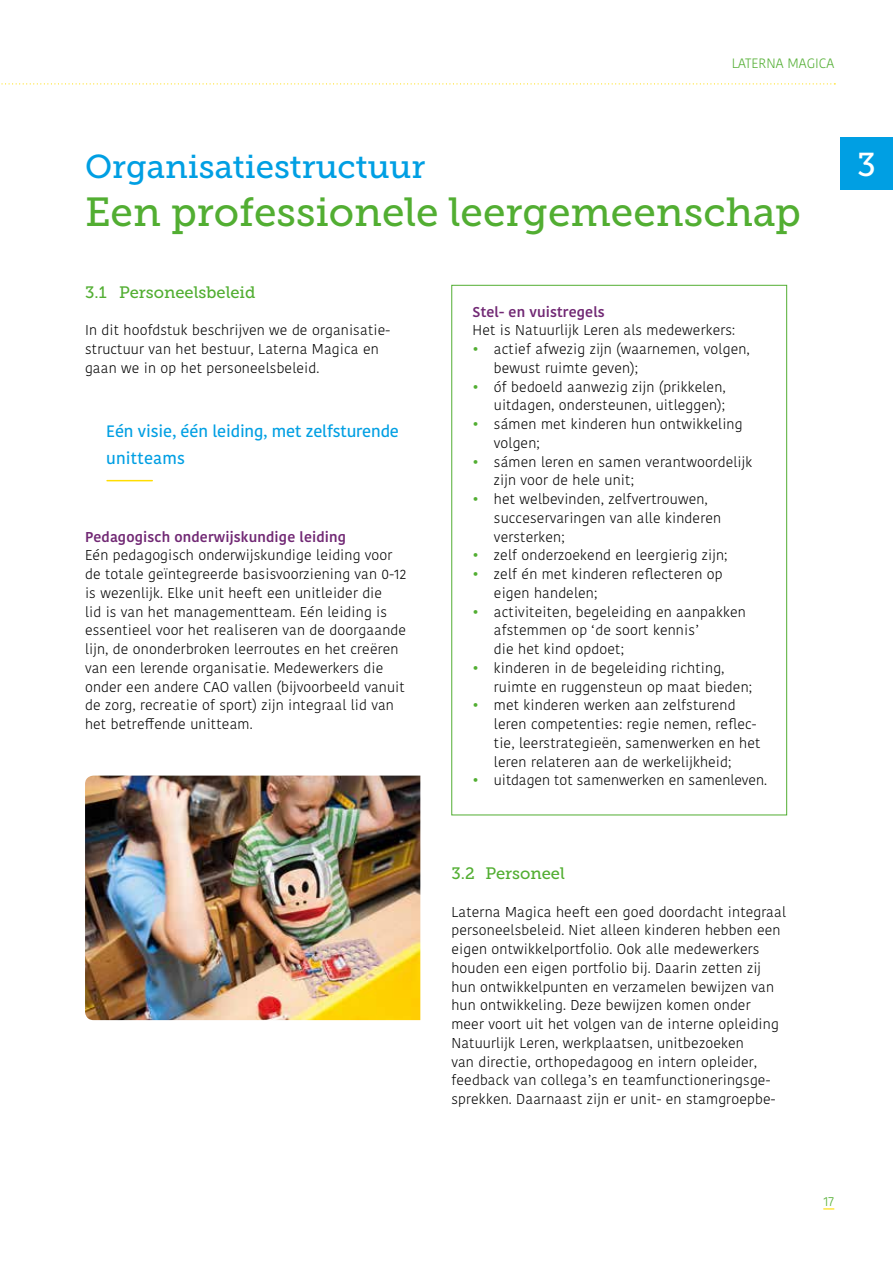
<style>
.page{position:relative;width:893px;height:1263px;background:#fff}
.page>*{position:absolute;margin:0;border:0;box-sizing:border-box;transform-origin:0 0}
.t1{font:40.5px "Museo Slab 500";color:#52ae32}
.t2{font:33px "Museo Slab 500";color:#009fe3}
.t3{font:33px "Museo Slab 500";color:#fff}
.t4{font:600 16.5px/27px "Kohinoor Devanagari";letter-spacing:-.01em;color:#009fe3}
.t5{font:16.5px "Museo Slab 500";color:#52ae32}
.t6{font:300 14.25px/18.8px "Kohinoor Devanagari";letter-spacing:.01em;color:#000}
.t7{font:500 14.25px "Kohinoor Devanagari";letter-spacing:.01em;color:#712874}
.t8{font:300 13.5px "Kohinoor Devanagari";color:#52ae32}
.s1{color:#52ae32}
</style>
<div class="page">
<svg style="left:1px;top:83px;width:834px;height:1px"></svg>
<hr style="left:107px;top:480px;width:45px;height:1px;background:#fd0">
<img style="left:85px;top:776px;width:335px;height:244px">
<div style="left:840px;top:137px;width:53px;height:53px;background:#009fe3"></div>
<p class="t8" style="left:732px;top:56px;width:104px">LATERNA MAGICA</p>
<h2 class="t2" style="left:85px;top:148px;width:342px">Organisatiestructuur</h2>
<h1 class="t1" style="left:85px;top:189px;width:717px">Een professionele leergemeenschap</h1>
<p class="t5" style="left:85px;top:283px;width:172px">3.1 Personeelsbeleid</p>
<p class="t6" style="left:85px;top:321px;width:307px">In dit hoofdstuk beschrijven we de organisatie&shy;structuur van het bestuur, Laterna Magica en gaan we in op het personeelsbeleid.</p>
<p class="t4" style="left:106px;top:418px;width:294px">Eén visie, één leiding, met zelfsturende unitteams</p>
<p class="t7" style="left:85px;top:528px;width:263px">Pedagogisch onderwijskundige leiding</p>
<p class="t6" style="left:85px;top:546px;width:323px">Eén pedagogisch onderwijskundige leiding voor de totale geïntegreerde basisvoorziening van 0-12 is wezenlijk. Elke unit heeft een unitleider die<br>lid is van het managementteam. Eén leiding is essentieel voor het realiseren van de doorgaande lijn, de ononderbroken leerroutes en het creëren van een lerende organisatie. Medewerkers die onder een andere CAO vallen (bijvoorbeeld vanuit de zorg, recreatie of sport) zijn integraal lid van het betreffende unitteam.</p>
<p class="t7" style="left:473px;top:303px;width:134px">Stel- en vuistregels</p>
<p class="t6" style="left:473px;top:321px;width:264px">Het is Natuurlijk Leren als medewerkers:</p>
<p class="t6" style="left:494px;top:340px;width:257px;text-indent:-21px"><span class="s1">•</span> actief afwezig zijn (waarnemen, volgen, bewust ruimte geven);</p>
<p class="t6" style="left:473px;top:377px;width:255px;text-align:right"><span class="s1">•</span> óf bedoeld aanwezig zijn (prikkelen, uitdagen, ondersteunen, uitleggen);</p>
<p class="t6" style="left:494px;top:415px;width:250px;text-indent:-21px"><span class="s1">•</span> sámen met kinderen hun ontwikkeling volgen;</p>
<p class="t6" style="left:494px;top:452px;width:260px;text-indent:-21px"><span class="s1">•</span> sámen leren en samen verantwoordelijk zijn voor de hele unit;</p>
<p class="t6" style="left:494px;top:490px;width:229px;text-indent:-21px"><span class="s1">•</span> het welbevinden, zelfvertrouwen, succeservaringen van alle kinderen versterken;</p>
<p class="t6" style="left:473px;top:546px;width:256px"><span class="s1">•</span> zelf onderzoekend en leergierig zijn;</p>
<p class="t6" style="left:494px;top:565px;width:230px;text-indent:-21px"><span class="s1">•</span> zelf én met kinderen reflecteren op eigen handelen;</p>
<p class="t6" style="left:494px;top:602px;width:253px;text-indent:-21px"><span class="s1">•</span> activiteiten, begeleiding en aanpakken afstemmen op ‘de soort kennis’<br>die het kind opdoet;</p>
<p class="t6" style="left:494px;top:659px;width:260px;text-indent:-21px"><span class="s1">•</span> kinderen in de begeleiding richting, ruimte en ruggensteun op maat bieden;</p>
<p class="t6" style="left:494px;top:696px;width:268px;text-indent:-21px"><span class="s1">•</span> met kinderen werken aan zelfsturend leren competenties: regie nemen, reflec&shy;tie, leerstrategieën, samenwerken en het leren relateren aan de werkelijkheid;</p>
<p class="t6" style="left:473px;top:771px;width:296px"><span class="s1">•</span> uitdagen tot samenwerken en samenleven.</p>
<p class="t5" style="left:451px;top:864px;width:115px">3.2 Personeel</p>
<p class="t6" style="left:451px;top:902px;width:336px">Laterna Magica heeft een goed doordacht integraal personeelsbeleid. Niet alleen kinderen hebben een eigen ontwikkelportfolio. Ook alle medewerkers houden een eigen portfolio bij. Daarin zetten zij hun ontwikkelpunten en verzamelen bewijzen van hun ontwikkeling. Deze bewijzen komen onder meer voort uit het volgen van de interne opleiding Natuurlijk Leren, werkplaatsen, unitbezoeken<br>van directie, orthopedagoog en intern opleider, feedback van collega’s en teamfunctioneringsge&shy;sprekken. Daarnaast zijn er unit- en stamgroepbe-</p>
<h2 class="t3" style="left:857px;top:146px;width:20px">3</h2>
<p class="t8" style="left:823px;top:1193px;width:12px">17</p>
</div>
